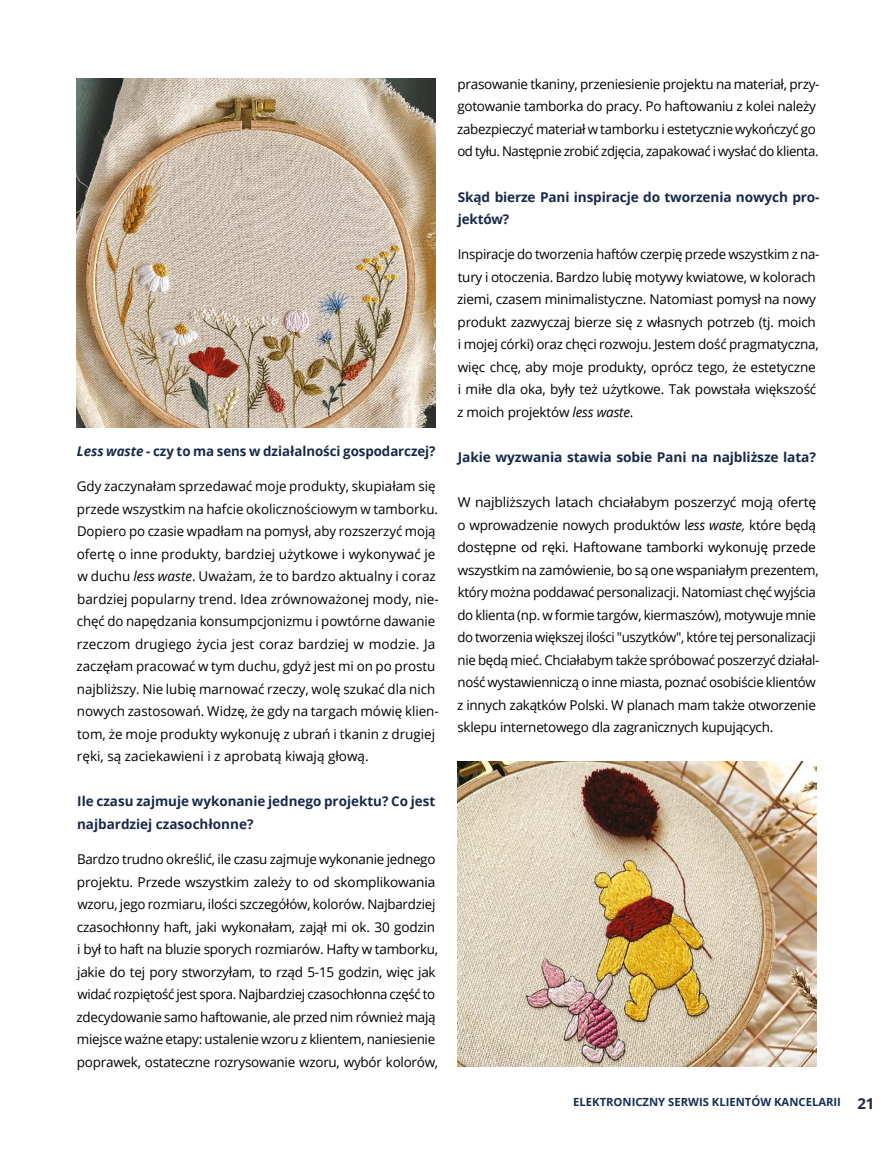
<style>
.page{position:relative;width:893px;height:1149px;background:#fff}
.page>*{position:absolute;margin:0;border:0;box-sizing:border-box;transform-origin:0 0}
.t1{font:13.5px/22.5px "Open Sans";letter-spacing:-.015em;color:#000}
.t2{font:700 13.5px/22.5px "Open Sans";letter-spacing:-.005em;color:#182a4b}
.t3{font:700 11.25px "Open Sans";color:#152e55}
.s1{font-style:italic}
.s2{font-size:15px;color:#182a4b}
</style>
<div class="page">
<img style="left:77px;top:79px;width:359px;height:349px">
<img style="left:457px;top:761px;width:359px;height:304px">
<p class="t2" style="left:77px;top:439px;width:360px"><span class="s1">Less waste</span> - czy to ma sens w działalności gospodarczej?</p>
<p class="t1" style="left:77px;top:474px;width:364px">Gdy zaczynałam sprzedawać moje produkty, skupiałam się przede wszystkim na hafcie okolicznościowym w tamborku.<br>Dopiero po czasie wpadłam na pomysł, aby rozszerzyć moją ofertę o inne produkty, bardziej użytkowe i wykonywać je w duchu <span class="s1">less waste</span>. Uważam, że to bardzo aktualny i coraz bardziej popularny trend. Idea zrównoważonej mody, nie&shy;chęć do napędzania konsumpcjonizmu i powtórne dawanie rzeczom drugiego życia jest coraz bardziej w modzie. Ja zaczęłam pracować w tym duchu, gdyż jest mi on po prostu najbliższy. Nie lubię marnować rzeczy, wolę szukać dla nich nowych zastosowań. Widzę, że gdy na targach mówię klien&shy;tom, że moje produkty wykonuję z ubrań i tkanin z drugiej ręki, są zaciekawieni i z aprobatą kiwają głową.</p>
<p class="t2" style="left:77px;top:789px;width:360px">Ile czasu zajmuje wykonanie jednego projektu? Co jest najbardziej czasochłonne?</p>
<p class="t1" style="left:77px;top:847px;width:363px">Bardzo trudno określić, ile czasu zajmuje wykonanie jednego projektu. Przede wszystkim zależy to od skomplikowania wzoru, jego rozmiaru, ilości szczegółów, kolorów. Najbardziej czasochłonny haft, jaki wykonałam, zajął mi ok. 30 godzin i był to haft na bluzie sporych rozmiarów. Hafty w tamborku, jakie do tej pory stworzyłam, to rząd 5-15 godzin, więc jak widać rozpiętość jest spora. Najbardziej czasochłonna część to zdecydowanie samo haftowanie, ale przed nim również mają miejsce ważne etapy: ustalenie wzoru z klientem, naniesienie poprawek, ostateczne rozrysowanie wzoru, wybór kolorów,</p>
<p class="t1" style="left:457px;top:72px;width:364px">prasowanie tkaniny, przeniesienie projektu na materiał, przy&shy;gotowanie tamborka do pracy. Po haftowaniu z kolei należy zabezpieczyć materiał w tamborku i estetycznie wykończyć go od tyłu. Następnie zrobić zdjęcia, zapakować i wysłać do klienta.</p>
<p class="t2" style="left:458px;top:185px;width:363px">Skąd bierze Pani inspiracje do tworzenia nowych pro&shy;jektów?</p>
<p class="t1" style="left:457px;top:243px;width:364px">Inspiracje do tworzenia haftów czerpię przede wszystkim z na&shy;tury i otoczenia. Bardzo lubię motywy kwiatowe, w kolorach ziemi, czasem minimalistyczne. Natomiast pomysł na nowy produkt zazwyczaj bierze się z własnych potrzeb (tj. moich i mojej córki) oraz chęci rozwoju. Jestem dość pragmatyczna, więc chcę, aby moje produkty, oprócz tego, że estetyczne i miłe dla oka, były też użytkowe. Tak powstała większość z moich projektów <span class="s1">less waste</span>.</p>
<p class="t2" style="left:458px;top:445px;width:360px">Jakie wyzwania stawia sobie Pani na najbliższe lata?</p>
<p class="t1" style="left:457px;top:490px;width:364px">W najbliższych latach chciałabym poszerzyć moją ofertę o wprowadzenie nowych produktów l<span class="s1">ess waste,</span> które będą dostępne od ręki. Haftowane tamborki wykonuję przede wszystkim na zamówienie, bo są one wspaniałym prezentem, który można poddawać personalizacji. Natomiast chęć wyjścia do klienta (np. w formie targów, kiermaszów), motywuje mnie do tworzenia większej ilości "uszytków", które tej personalizacji nie będą mieć. Chciałabym także spróbować poszerzyć działal&shy;ność wystawienniczą o inne miasta, poznać osobiście klientów z innych zakątków Polski. W planach mam także otworzenie sklepu internetowego dla zagranicznych kupujących.</p>
<p class="t3" style="left:573px;top:1093px;width:303px">ELEKTRONICZNY SERWIS KLIENTÓW KANCELARII <span class="s2">21</span></p>
</div>
